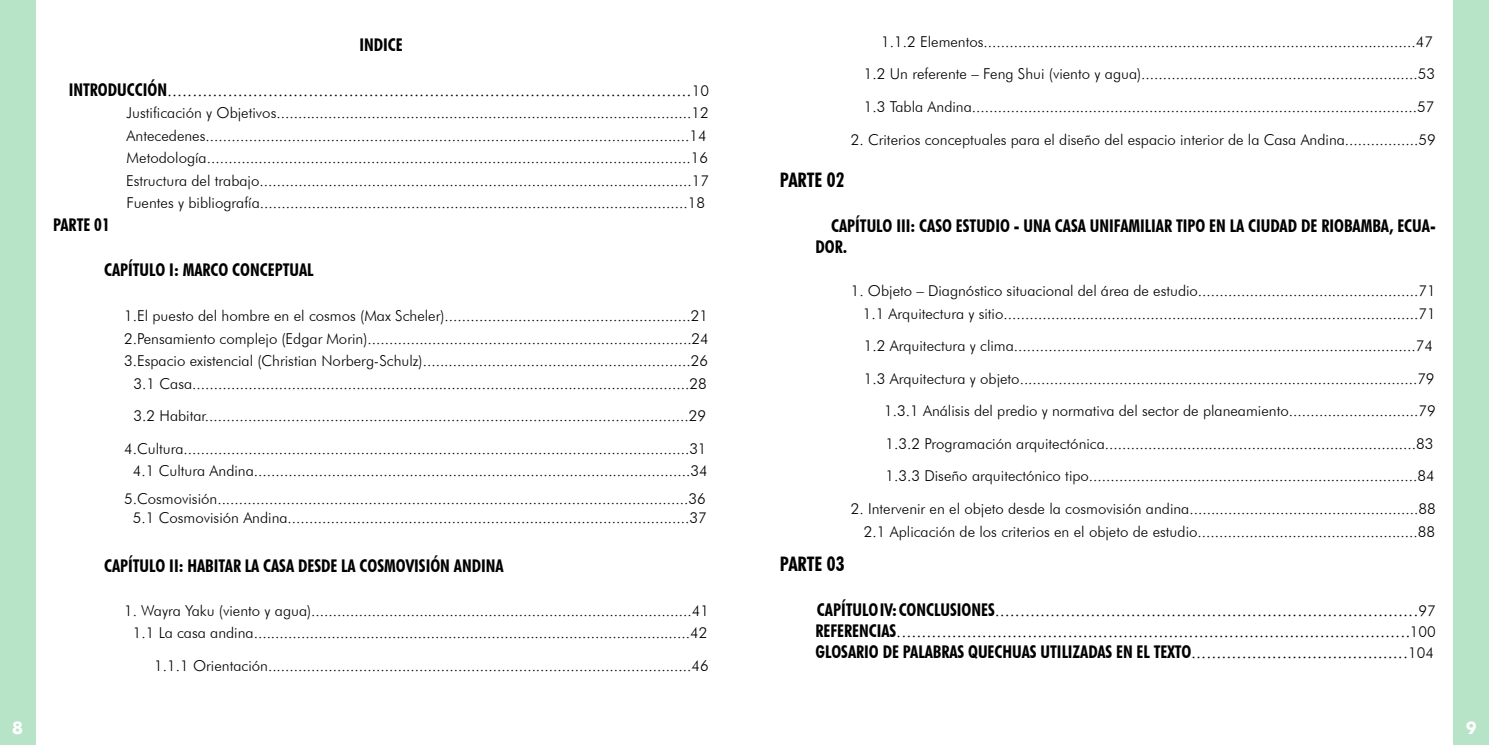
<style>
.page{position:relative;width:1489px;height:745px;background:#fff}
.page>*{position:absolute;margin:0;border:0;box-sizing:border-box;transform-origin:0 0}
.t1{font:700 condensed 20px "Futura BT";color:#000}
.t2{font:300 17.5px/21px "Futura BT";color:#000;text-align:justify}
.t3{font:700 condensed 17.5px/21px "Futura BT";color:#000}
.t4{font:700 17.5px "Futura";color:#fff}
.t5{font:300 15px/22.5px "Futura BT";color:#000;text-align:right}
.s1{font-weight:700;font-stretch:condensed}
.s2{font-size:15px}
</style>
<div class="page">
<div style="left:0;top:0;width:35px;height:744px;background:#b7e4c7"></div>
<div style="left:1453px;top:0;width:35px;height:744px;background:#b7e4c7"></div>
<p class="t3" style="left:359px;top:34px;width:45px">INDICE</p>
<p class="t2" style="left:69px;top:79px;width:642px"><span class="s1">INTRODUCCIÓN</span>........................................................................................................<span class="s2">10</span></p>
<p class="t5" style="left:126px;top:101px;width:584px;text-align:left">Justificación y Objetivos................................................................................................12<br>Antecedenes................................................................................................................14<br>Metodología................................................................................................................16<br>Estructura del trabajo....................................................................................................17<br>Fuentes y bibliografía...................................................................................................18</p>
<p class="t3" style="left:53px;top:214px;width:58px">PARTE 01</p>
<p class="t3" style="left:104px;top:259px;width:211px">CAPÍTULO I: MARCO CONCEPTUAL</p>
<p class="t5" style="left:124px;top:304px;width:586px;text-align:center">1.El puesto del hombre en el cosmos (Max Scheler).........................................................21<br>2.Pensamiento complejo (Edgar Morin)...........................................................................24<br>3.Espacio existencial (Christian Norberg-Schulz)..............................................................26<br>3.1 Casa...................................................................................................................28</p>
<p class="t5" style="left:124px;top:399px;width:584px;line-height:32.5px">3.2 Habitar................................................................................................................29<br>4.Cultura.....................................................................................................................31</p>
<p class="t5" style="left:124px;top:456px;width:585px;line-height:28px;text-align:center">4.1 Cultura Andina.....................................................................................................34<br>5.Cosmovisión.............................................................................................................36</p>
<p class="t5" style="left:133px;top:506px;width:575px">5.1 Cosmovisión Andina.............................................................................................37</p>
<p class="t3" style="left:104px;top:555px;width:401px">CAPÍTULO II: HABITAR LA CASA DESDE LA COSMOVISIÓN ANDINA</p>
<p class="t5" style="left:124px;top:598px;width:586px;text-align:center">1. Wayra Yaku (viento y agua)........................................................................................41<br>1.1 La casa andina.....................................................................................................42</p>
<p class="t5" style="left:154px;top:653px;width:556px">1.1.1 Orientación..................................................................................................46</p>
<p class="t5" style="left:863px;top:25px;width:573px;line-height:32.5px;text-align:left;text-indent:17px">1.1.2 Elementos....................................................................................................47<br>1.2 Un referente – Feng Shui (viento y agua)................................................................53<br>1.3 Tabla Andina.......................................................................................................57</p>
<p class="t5" style="left:850px;top:128px;width:586px">2. Criterios conceptuales para el diseño del espacio interior de la Casa Andina.................59</p>
<h1 class="t1" style="left:780px;top:167px;width:66px">PARTE 02</h1>
<p class="t3" style="left:815px;top:214px;width:622px;text-indent:16px">CAPÍTULO III: CASO ESTUDIO - UNA CASA UNIFAMILIAR TIPO EN LA CIUDAD DE RIOBAMBA, ECUA-<br>DOR.</p>
<p class="t5" style="left:850px;top:279px;width:586px">1. Objeto – Diagnóstico situacional del área de estudio...................................................71<br>1.1 Arquitectura y sitio................................................................................................71</p>
<p class="t5" style="left:863px;top:329px;width:573px;line-height:32.5px">1.2 Arquitectura y clima.............................................................................................74<br>1.3 Arquitectura y objeto............................................................................................79<br>1.3.1 Análisis del predio y normativa del sector de planeamiento..............................79<br>1.3.2 Programación arquitectónica........................................................................83<br>1.3.3 Diseño arquitectónico tipo............................................................................84</p>
<p class="t5" style="left:850px;top:497px;width:586px">2. Intervenir en el objeto desde la cosmovisión andina.....................................................88<br>2.1 Aplicación de los criterios en el objeto de estudio...................................................88</p>
<h1 class="t1" style="left:780px;top:551px;width:66px">PARTE 03</h1>
<p class="t2" style="left:815px;top:598px;width:622px"><span class="s1">CAPÍTULO IV: CONCLUSIONES</span>....................................................................................<span class="s2">97<br></span><span class="s1">REFERENCIAS</span>......................................................................................................<span class="s2">100<br></span><span class="s1">GLOSARIO DE PALABRAS QUECHUAS UTILIZADAS EN EL TEXTO</span>...........................................<span class="s2">104</span></p>
<p class="t4" style="left:12px;top:714px;width:12px">8</p>
<p class="t4" style="left:1465px;top:714px;width:12px">9</p>
</div>
